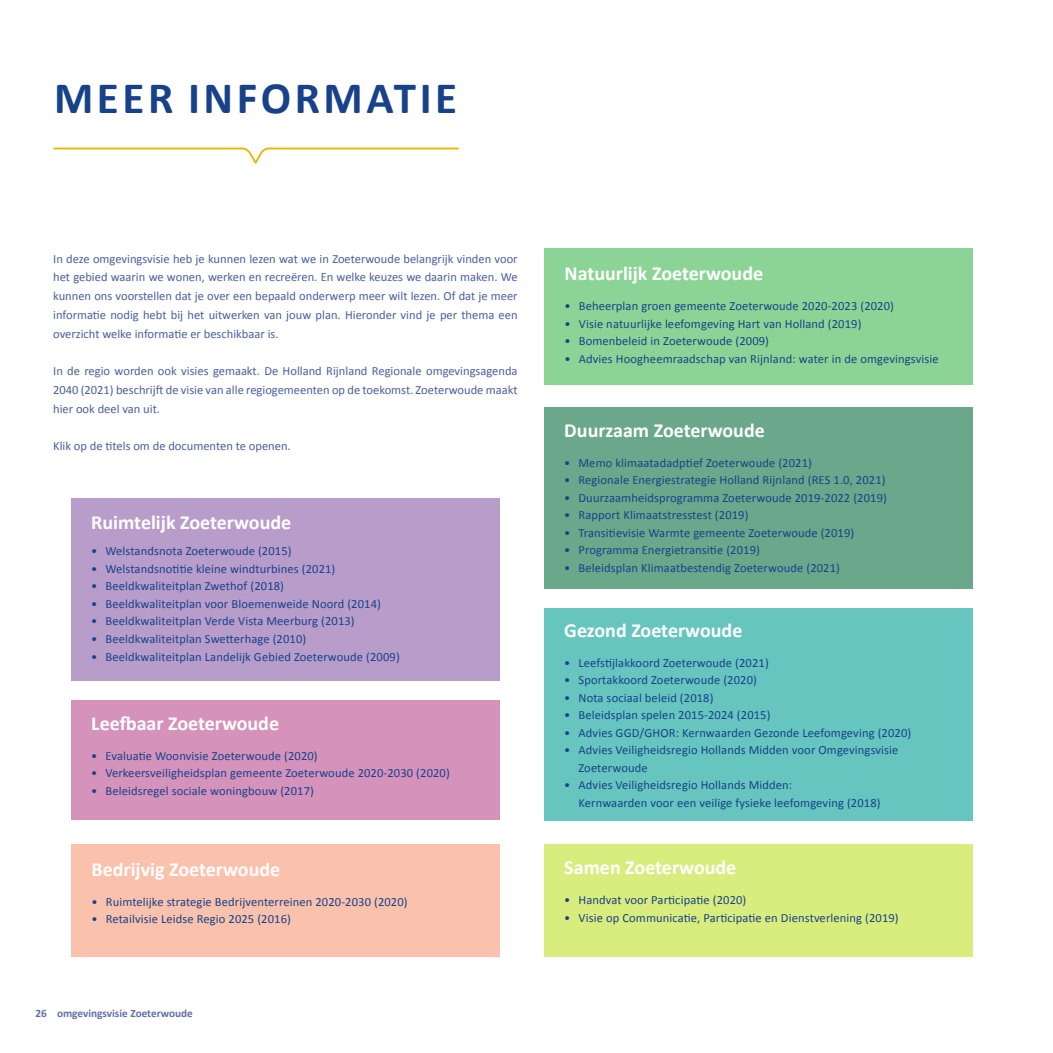
<style>
.page{position:relative;width:1053px;height:1053px;background:#fff}
.page>*{position:absolute;margin:0;border:0;box-sizing:border-box;transform-origin:0 0}
.t1{font:700 45px "Calibri";letter-spacing:.08em;color:#17428a}
.t2{font:700 20px "Calibri";color:#fff}
.t3{font:12.5px/17.5px "Calibri";letter-spacing:.01em;color:#17428a}
.t4{font:12.5px/18.8px "Calibri";color:#4a5f9f;text-align:justify}
.t5{font:700 11.25px "Calibri";color:#616faa}
</style>
<div class="page">
<div style="left:71px;top:498px;width:429px;height:182px;background:#b89dca"></div>
<div style="left:71px;top:700px;width:429px;height:120px;background:#d592bb"></div>
<div style="left:71px;top:844px;width:429px;height:112px;background:#fac1ad"></div>
<div style="left:544px;top:248px;width:429px;height:136px;background:#8cd495"></div>
<div style="left:544px;top:406px;width:429px;height:182px;background:#6ba78b"></div>
<div style="left:544px;top:607px;width:429px;height:213px;background:#66c5bf"></div>
<div style="left:544px;top:844px;width:429px;height:112px;background:#d9ed7e"></div>
<svg style="left:53px;top:147px;width:406px;height:17px"></svg>
<h1 class="t1" style="left:54px;top:70px;width:404px">MEER INFORMATIE</h1>
<p class="t4" style="left:53px;top:248px;width:466px">In deze omgevingsvisie heb je kunnen lezen wat we in Zoeterwoude belangrijk vinden voor het gebied waarin we wonen, werken en recreëren. En welke keuzes we daarin maken. We kunnen ons voorstellen dat je over een bepaald onderwerp meer wilt lezen. Of dat je meer informatie nodig hebt bij het uitwerken van jouw plan. Hieronder vind je per thema een overzicht welke informatie er beschikbaar is.</p>
<p class="t4" style="left:53px;top:361px;width:466px">In de regio worden ook visies gemaakt. De Holland Rijnland Regionale omgevingsagenda 2040 (2021) beschrijft de visie van alle regiogemeenten op de toekomst. Zoeterwoude maakt hier ook deel van uit.</p>
<p class="t4" style="left:53px;top:436px;width:239px">Klik op de titels om de documenten te openen.</p>
<h2 class="t2" style="left:91px;top:510px;width:201px">Ruimtelijk Zoeterwoude</h2>
<p class="t3" style="left:91px;top:542px;width:202px">• Welstandsnota Zoeterwoude (2015)</p>
<p class="t3" style="left:91px;top:559px;width:245px">• Welstandsnotitie kleine windturbines (2021)</p>
<p class="t3" style="left:91px;top:577px;width:194px">• Beeldkwaliteitplan Zwethof (2018)</p>
<p class="t3" style="left:91px;top:594px;width:291px">• Beeldkwaliteitplan voor Bloemenweide Noord (2014)</p>
<p class="t3" style="left:91px;top:612px;width:265px">• Beeldkwaliteitplan Verde Vista Meerburg (2013)</p>
<p class="t3" style="left:91px;top:629px;width:216px">• Beeldkwaliteitplan Swetterhage (2010)</p>
<p class="t3" style="left:91px;top:647px;width:310px">• Beeldkwaliteitplan Landelijk Gebied Zoeterwoude (2009)</p>
<h2 class="t2" style="left:91px;top:710px;width:189px">Leefbaar Zoeterwoude</h2>
<p class="t3" style="left:91px;top:746px;width:228px">• Evaluatie Woonvisie Zoeterwoude (2020)</p>
<p class="t3" style="left:91px;top:763px;width:360px">• Verkeersveiligheidsplan gemeente Zoeterwoude 2020-2030 (2020)</p>
<p class="t3" style="left:91px;top:781px;width:224px">• Beleidsregel sociale woningbouw (2017)</p>
<h2 class="t2" style="left:92px;top:856px;width:190px">Bedrijvig Zoeterwoude</h2>
<p class="t3" style="left:92px;top:892px;width:317px">• Ruimtelijke strategie Bedrijventerreinen 2020-2030 (2020)</p>
<p class="t3" style="left:92px;top:909px;width:201px">• Retailvisie Leidse Regio 2025 (2016)</p>
<p class="t5" style="left:35px;top:1006px;width:159px">26 omgevingsvisie Zoeterwoude</p>
<h2 class="t2" style="left:564px;top:261px;width:200px">Natuurlijk Zoeterwoude</h2>
<p class="t3" style="left:564px;top:296px;width:331px">• Beheerplan groen gemeente Zoeterwoude 2020-2023 (2020)</p>
<p class="t3" style="left:564px;top:314px;width:298px">• Visie natuurlijke leefomgeving Hart van Holland (2019)</p>
<p class="t3" style="left:564px;top:331px;width:206px">• Bomenbeleid in Zoeterwoude (2009)</p>
<p class="t3" style="left:564px;top:349px;width:375px">• Advies Hoogheemraadschap van Rijnland: water in de omgevingsvisie</p>
<h2 class="t2" style="left:564px;top:418px;width:202px">Duurzaam Zoeterwoude</h2>
<p class="t3" style="left:564px;top:453px;width:249px">• Memo klimaatadadptief Zoeterwoude (2021)</p>
<p class="t3" style="left:564px;top:471px;width:323px">• Regionale Energiestrategie Holland Rijnland (RES 1.0, 2021)</p>
<p class="t3" style="left:564px;top:488px;width:324px">• Duurzaamheidsprogramma Zoeterwoude 2019-2022 (2019)</p>
<p class="t3" style="left:564px;top:506px;width:186px">• Rapport Klimaatstresstest (2019)</p>
<p class="t3" style="left:564px;top:523px;width:291px">• Transitievisie Warmte gemeente Zoeterwoude (2019)</p>
<p class="t3" style="left:564px;top:541px;width:197px">• Programma Energietransitie (2019)</p>
<p class="t3" style="left:564px;top:558px;width:277px">• Beleidsplan Klimaatbestendig Zoeterwoude (2021)</p>
<h2 class="t2" style="left:564px;top:617px;width:179px">Gezond Zoeterwoude</h2>
<p class="t3" style="left:564px;top:653px;width:206px">• Leefstijlakkoord Zoeterwoude (2021)</p>
<p class="t3" style="left:564px;top:670px;width:194px">• Sportakkoord Zoeterwoude (2020)</p>
<p class="t3" style="left:564px;top:688px;width:151px">• Nota sociaal beleid (2018)</p>
<p class="t3" style="left:564px;top:705px;width:208px">• Beleidsplan spelen 2015-2024 (2015)</p>
<p class="t3" style="left:564px;top:723px;width:348px">• Advies GGD/GHOR: Kernwaarden Gezonde Leefomgeving (2020)</p>
<p class="t3" style="left:578px;top:740px;width:321px;text-indent:-14px">• Advies Veiligheidsregio Hollands Midden voor Omgevingsvisie<br>Zoeterwoude</p>
<p class="t3" style="left:578px;top:775px;width:303px;text-indent:-14px">• Advies Veiligheidsregio Hollands Midden:<br>Kernwaarden voor een veilige fysieke leefomgeving (2018)</p>
<h2 class="t2" style="left:564px;top:855px;width:173px">Samen Zoeterwoude</h2>
<p class="t3" style="left:564px;top:890px;width:183px">• Handvat voor Participatie (2020)</p>
<p class="t3" style="left:564px;top:908px;width:336px">• Visie op Communicatie, Participatie en Dienstverlening (2019)</p>
</div>
